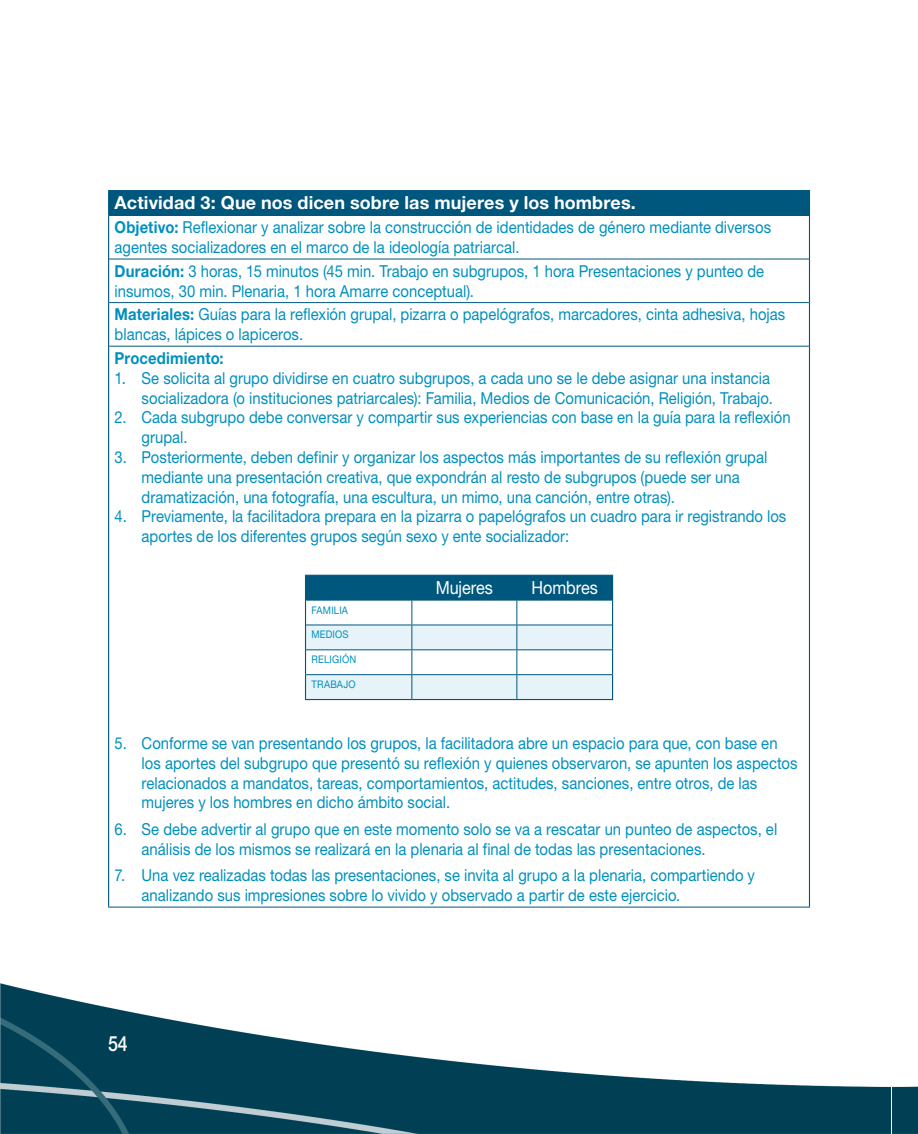
<style>
.page{position:relative;width:918px;height:1134px;background:#fff}
.page>*{position:absolute;margin:0;border:0;box-sizing:border-box;transform-origin:0 0}
.t1{font:500 21px "Helvetica Neue LT Std";color:#fff;scale:.85 1}
.t2{font:700 18px "Helvetica Neue LT Std";letter-spacing:.005em;color:#fff}
.t3{font:18px "Helvetica Neue LT Std";letter-spacing:-.005em;color:#fff;scale:.9 1}
.t4{font:16.5px/19.8px "Helvetica Neue LT Std";color:#0090be;scale:.9 1}
.t5{font:700 16.5px "Helvetica Neue LT Std";letter-spacing:.01em;color:#0090be;scale:.9 1}
.t6{font:10.5px "Helvetica Neue LT Std";letter-spacing:.015em;color:#0090be;scale:.9 1}
.s1{font-weight:700}
</style>
<div class="page">
<img style="left:0;top:984px;width:918px;height:150px">
<div style="left:109px;top:191px;width:700px;height:24px;background:#00577d"></div>
<hr style="left:108px;top:190px;width:702px;height:1px;background:#00577d">
<svg style="left:108px;top:191px;width:1px;height:24px"></svg>
<svg style="left:809px;top:191px;width:1px;height:24px"></svg>
<hr style="left:108px;top:215px;width:1px;height:44px;background:#00577d">
<hr style="left:809px;top:215px;width:1px;height:44px;background:#00577d">
<hr style="left:108px;top:259px;width:1px;height:44px;background:#00577d">
<hr style="left:809px;top:259px;width:1px;height:44px;background:#00577d">
<hr style="left:108px;top:303px;width:1px;height:43px;background:#00577d">
<hr style="left:809px;top:303px;width:1px;height:43px;background:#00577d">
<hr style="left:108px;top:346px;width:1px;height:561px;background:#00577d">
<hr style="left:809px;top:346px;width:1px;height:561px;background:#00577d">
<hr style="left:109px;top:215px;width:700px;height:1px;background:#00577d">
<hr style="left:109px;top:259px;width:700px;height:1px;background:#00577d">
<hr style="left:109px;top:302px;width:700px;height:1px;background:#00577d">
<hr style="left:109px;top:346px;width:700px;height:1px;background:#00577d">
<hr style="left:108px;top:907px;width:702px;height:1px;background:#00577d">
<svg style="left:305px;top:575px;width:308px;height:125px"></svg>
<p class="t2" style="left:115px;top:192px;width:523px">Actividad 3: Que nos dicen sobre las mujeres y los hombres.</p>
<p class="t4" style="left:115px;top:217px;width:731px"><span class="s1">Objetivo:</span> Reflexionar y analizar sobre la construcción de identidades de género mediante diversos agentes socializadores en el marco de la ideología patriarcal.</p>
<p class="t4" style="left:115px;top:261px;width:723px"><span class="s1">Duración:</span> 3 horas, 15 minutos (45 min. Trabajo en subgrupos, 1 hora Presentaciones y punteo de insumos, 30 min. Plenaria, 1 hora Amarre conceptual).</p>
<p class="t4" style="left:115px;top:304px;width:747px"><span class="s1">Materiales:</span> Guías para la reflexión grupal, pizarra o papelógrafos, marcadores, cinta adhesiva, hojas blancas, lápices o lapiceros.</p>
<p class="t5" style="left:115px;top:348px;width:123px">Procedimiento:</p>
<p class="t4" style="left:115px;top:368px;width:733px;text-align:right">1. Se solicita al grupo dividirse en cuatro subgrupos, a cada uno se le debe asignar una instancia socializadora (o instituciones patriarcales): Familia, Medios de Comunicación, Religión, Trabajo.</p>
<p class="t4" style="left:142px;top:407px;width:723px;text-indent:-27px">2. Cada subgrupo debe conversar y compartir sus experiencias con base en la guía para la reflexión grupal.</p>
<p class="t4" style="left:142px;top:447px;width:697px;text-indent:-27px">3. Posteriormente, deben definir y organizar los aspectos más importantes de su reflexión grupal mediante una presentación creativa, que expondrán al resto de subgrupos (puede ser una dramatización, una fotografía, una escultura, un mimo, una canción, entre otras).</p>
<p class="t4" style="left:142px;top:506px;width:718px;text-indent:-27px">4. Previamente, la facilitadora prepara en la pizarra o papelógrafos un cuadro para ir registrando los aportes de los diferentes grupos según sexo y ente socializador:</p>
<p class="t3" style="left:436px;top:577px;width:65px">Mujeres</p>
<p class="t3" style="left:532px;top:577px;width:75px">Hombres</p>
<p class="t6" style="left:312px;top:604px;width:42px">FAMILIA</p>
<p class="t6" style="left:312px;top:628px;width:43px">MEDIOS</p>
<p class="t6" style="left:312px;top:653px;width:51px">RELIGIÓN</p>
<p class="t6" style="left:312px;top:678px;width:50px">TRABAJO</p>
<p class="t4" style="left:142px;top:733px;width:730px;text-indent:-27px">5. Conforme se van presentando los grupos, la facilitadora abre un espacio para que, con base en los aportes del subgrupo que presentó su reflexión y quienes observaron, se apunten los aspectos relacionados a mandatos, tareas, comportamientos, actitudes, sanciones, entre otros, de las mujeres y los hombres en dicho ámbito social.</p>
<p class="t4" style="left:142px;top:819px;width:708px;text-indent:-27px">6. Se debe advertir al grupo que en este momento solo se va a rescatar un punteo de aspectos, el análisis de los mismos se realizará en la plenaria al final de todas las presentaciones.</p>
<p class="t4" style="left:142px;top:865px;width:683px;text-indent:-27px">7. Una vez realizadas todas las presentaciones, se invita al grupo a la plenaria, compartiendo y analizando sus impresiones sobre lo vivido y observado a partir de este ejercicio.</p>
<p class="t1" style="left:108px;top:1031px;width:25px">54</p>
</div>
